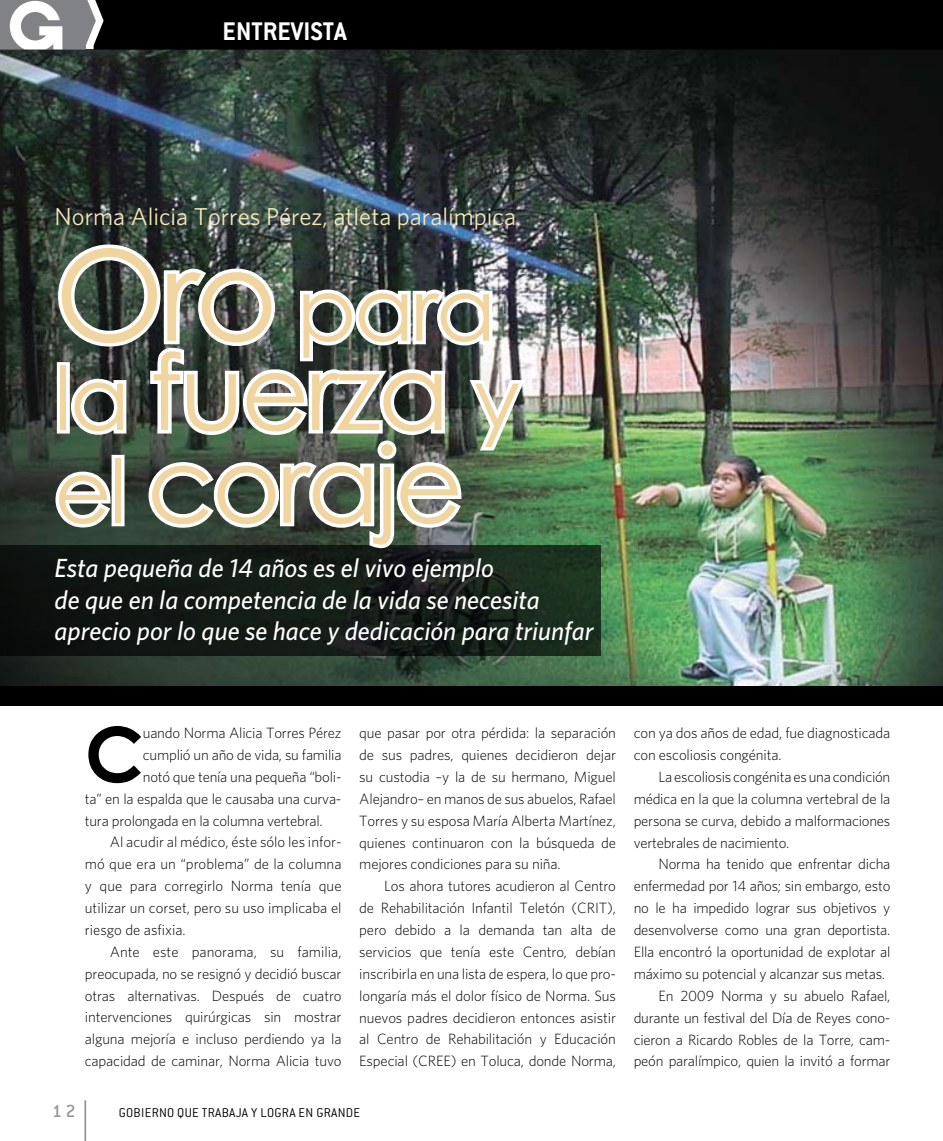
<style>
.page{position:relative;width:943px;height:1141px;background:#fff}
.page>*{position:absolute;margin:0;border:0;box-sizing:border-box;transform-origin:0 0}
.t1{font:105px/92.8px "Century Gothic";letter-spacing:-.025em;color:#f1d5a0}
.t2{font:87.5px "Century Gothic";color:#f1d5a0}
.t3{font:700 75.77px "Century Gothic";color:#000}
.t4{font:700 28px "Conduit ITC";color:#fff}
.t5{font:italic 500 26.25px/31.5px "Whitney HTF";color:#fff}
.t6{font:24.5px "Whitney HTF";color:#f2e8bc}
.t7{font:500 19.25px "Conduit ITC";color:#939598}
.t8{font:300 14.88px/21.9px "Whitney HTF";letter-spacing:-.015em;color:#000;text-align:justify}
.t9{font:300 14px "Conduit ITC";letter-spacing:.02em;color:#000}
.s1{font-size:126px}
.s2{font-size:87.5px}
</style>
<div class="page">
<img style="left:0;top:50px;width:943px;height:636px">
<svg style="left:0;top:545px;width:600px;height:110px;background:#131c16"></svg>
<svg style="left:51px;top:241px;width:479px;height:311px"></svg>
<div style="left:0;top:686px;width:943px;height:19px;background:#000"></div>
<hr style="left:84px;top:1101px;width:2px;height:40px;background:#939598">
<svg style="left:0;top:0;width:943px;height:50px;background:#121212"></svg>
<h3 class="t4" style="left:223px;top:15px;width:125px">ENTREVISTA</h3>
<h3 class="t6" style="left:55px;top:202px;width:463px">Norma Alicia Torres Pérez, atleta paralímpica</h3>
<h2 class="t2" style="left:55px;top:256px;width:442px"><span class="s1">Oro</span> para</h2>
<h1 class="t1" style="left:55px;top:344px;width:467px"><span class="s2">la</span> fuerza <span class="s2">y el</span> coraje</h1>
<h3 class="t5" style="left:55px;top:552px;width:540px">Esta pequeña de 14 años es el vivo ejemplo<br>de que en la competencia de la vida se necesita aprecio por lo que se hace y dedicación para triunfar</h3>
<h3 class="t3" style="left:85px;top:707px;width:61px">C</h3>
<p class="t8" style="left:143px;top:722px;width:200px">uando Norma Alicia Torres Pérez</p>
<p class="t8" style="left:143px;top:744px;width:200px">cumplió un año de vida, su familia</p>
<p class="t8" style="left:143px;top:765px;width:200px">notó que tenía una pequeña “boli-</p>
<p class="t8" style="left:85px;top:787px;width:258px">ta” en la espalda que le causaba una curva-</p>
<p class="t8" style="left:85px;top:809px;width:239px">tura prolongada en la columna vertebral.</p>
<p class="t8" style="left:110px;top:831px;width:233px">Al acudir al médico, éste sólo les infor-</p>
<p class="t8" style="left:85px;top:853px;width:258px">mó que era un “problema” de la columna</p>
<p class="t8" style="left:85px;top:875px;width:258px">y que para corregirlo Norma tenía que</p>
<p class="t8" style="left:85px;top:897px;width:258px">utilizar un corset, pero su uso implicaba el</p>
<p class="t8" style="left:85px;top:919px;width:102px">riesgo de asfixia.</p>
<p class="t8" style="left:110px;top:940px;width:233px">Ante este panorama, su familia,</p>
<p class="t8" style="left:85px;top:962px;width:258px">preocupada, no se resignó y decidió buscar</p>
<p class="t8" style="left:85px;top:984px;width:258px">otras alternativas. Después de cuatro</p>
<p class="t8" style="left:85px;top:1006px;width:258px">intervenciones quirúrgicas sin mostrar</p>
<p class="t8" style="left:85px;top:1028px;width:258px">alguna mejoría e incluso perdiendo ya la</p>
<p class="t8" style="left:85px;top:1050px;width:258px">capacidad de caminar, Norma Alicia tuvo</p>
<p class="t8" style="left:359px;top:722px;width:258px">que pasar por otra pérdida: la separación de sus padres, quienes decidieron dejar su custodia –y la de su hermano, Miguel Alejandro– en manos de sus abuelos, Rafael Torres y su esposa María Alberta Martínez, quienes continuaron con la búsqueda de mejores condiciones para su niña.</p>
<p class="t8" style="left:359px;top:875px;width:258px;text-indent:25px">Los ahora tutores acudieron al Centro de Rehabilitación Infantil Teletón (CRIT), pero debido a la demanda tan alta de servicios que tenía este Centro, debían inscribirla en una lista de espera, lo que pro&shy;longaría más el dolor físico de Norma. Sus nuevos padres decidieron entonces asistir al Centro de Rehabilitación y Educación Especial (CREE) en Toluca, donde Norma,</p>
<p class="t7" style="left:52px;top:1100px;width:25px">12</p>
<p class="t9" style="left:119px;top:1105px;width:243px">GOBIERNO QUE TRABAJA Y LOGRA EN GRANDE</p>
<p class="t8" style="left:633px;top:722px;width:258px">con ya dos años de edad, fue diagnosticada con escoliosis congénita.</p>
<p class="t8" style="left:633px;top:766px;width:258px;text-indent:25px">La escoliosis congénita es una condición médica en la que la columna vertebral de la persona se curva, debido a malformaciones vertebrales de nacimiento.</p>
<p class="t8" style="left:658px;top:853px;width:233px">Norma ha tenido que enfrentar dicha</p>
<p class="t8" style="left:633px;top:875px;width:258px">enfermedad por 14 años; sin embargo, esto</p>
<p class="t8" style="left:633px;top:897px;width:258px">no le ha impedido lograr sus objetivos y</p>
<p class="t8" style="left:633px;top:919px;width:258px">desenvolverse como una gran deportista.</p>
<p class="t8" style="left:633px;top:941px;width:258px">Ella encontró la oportunidad de explotar al</p>
<p class="t8" style="left:633px;top:963px;width:253px">máximo su potencial y alcanzar sus metas.</p>
<p class="t8" style="left:658px;top:984px;width:233px">En 2009 Norma y su abuelo Rafael,</p>
<p class="t8" style="left:633px;top:1006px;width:258px">durante un festival del Día de Reyes cono-</p>
<p class="t8" style="left:633px;top:1028px;width:258px">cieron a Ricardo Robles de la Torre, cam-</p>
<p class="t8" style="left:633px;top:1050px;width:258px">peón paralímpico, quien la invitó a formar</p>
</div>
